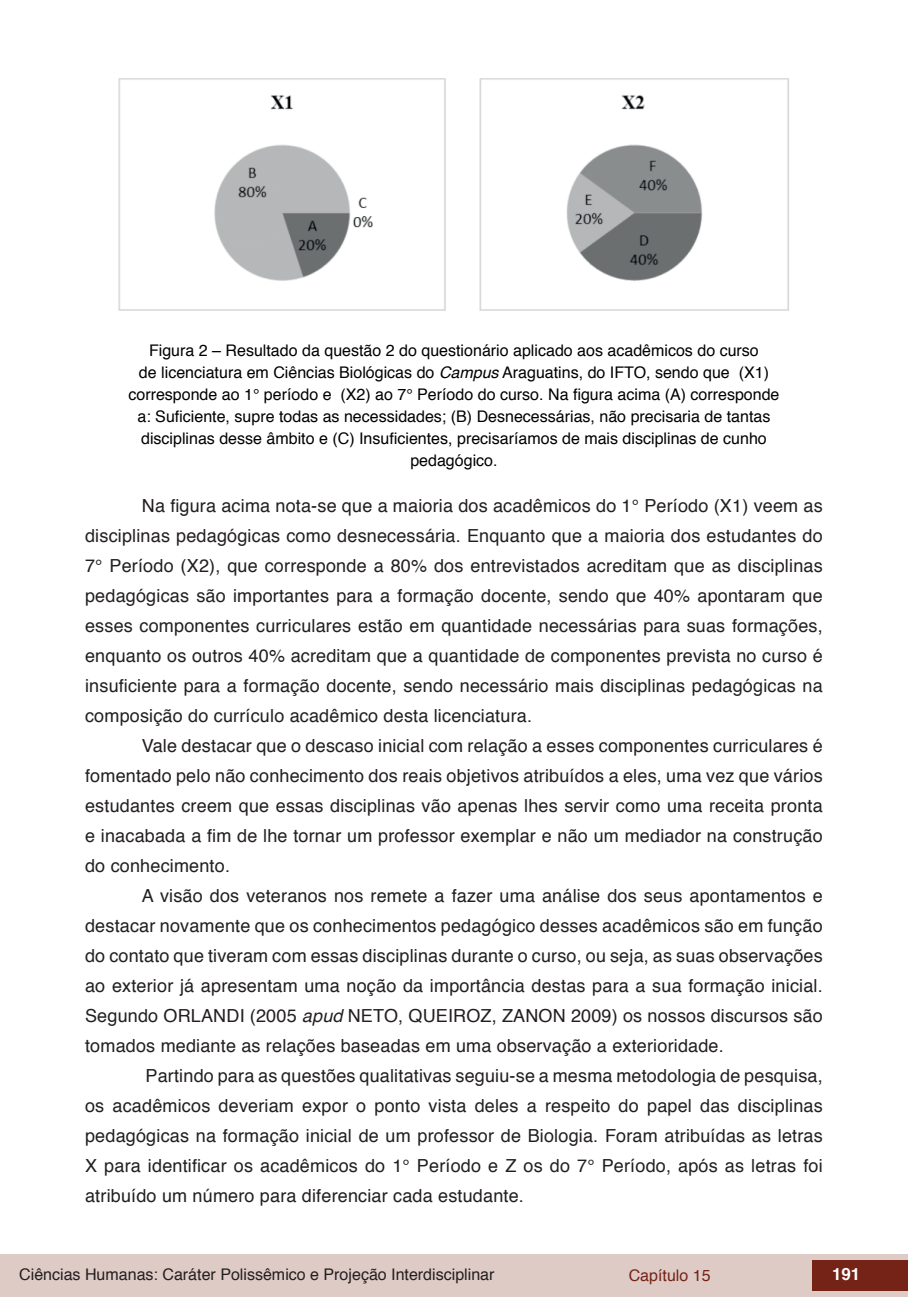
<style>
.page{position:relative;width:908px;height:1304px;background:#fff}
.page>*{position:absolute;margin:0;border:0;box-sizing:border-box;transform-origin:0 0}
.t1{font:18px/30px "Helvetica";letter-spacing:.01em;color:#231f20;text-align:justify}
.t2{font:700 16.8px "Helvetica";color:#fff}
.t3{font:16px/22px "Helvetica";color:#000;text-align:center}
.t4{font:16px "Helvetica";color:#231f20}
.t5{font:16px "Helvetica";color:#752317}
.s1{font-style:italic}
</style>
<div class="page">
<div style="left:0;top:1254px;width:906px;height:43px;background:#decbc6"></div>
<div style="left:812px;top:1261px;width:95px;height:30px;background:#752317"></div>
<img style="left:118px;top:78px;width:671px;height:233px">
<p class="t3" style="left:128px;top:339px;width:652px">Figura 2 – Resultado da questão 2 do questionário aplicado aos acadêmicos do curso<br>de licenciatura em Ciências Biológicas do <span class="s1">Campus</span> Araguatins, do IFTO, sendo que (X1) corresponde ao 1° período e (X2) ao 7° Período do curso. Na figura acima (A) corresponde a: Suficiente, supre todas as necessidades; (B) Desnecessárias, não precisaria de tantas disciplinas desse âmbito e (C) Insuficientes, precisaríamos de mais disciplinas de cunho pedagógico.</p>
<p class="t1" style="left:85px;top:491px;width:738px;text-indent:57px">Na figura acima nota-se que a maioria dos acadêmicos do 1° Período (X1) veem as disciplinas pedagógicas como desnecessária. Enquanto que a maioria dos estudantes do 7° Período (X2), que corresponde a 80% dos entrevistados acreditam que as disciplinas pedagógicas são importantes para a formação docente, sendo que 40% apontaram que esses componentes curriculares estão em quantidade necessárias para suas formações, enquanto os outros 40% acreditam que a quantidade de componentes prevista no curso é insuficiente para a formação docente, sendo necessário mais disciplinas pedagógicas na composição do currículo acadêmico desta licenciatura.</p>
<p class="t1" style="left:85px;top:731px;width:738px;text-indent:57px">Vale destacar que o descaso inicial com relação a esses componentes curriculares é fomentado pelo não conhecimento dos reais objetivos atribuídos a eles, uma vez que vários estudantes creem que essas disciplinas vão apenas lhes servir como uma receita pronta e inacabada a fim de lhe tornar um professor exemplar e não um mediador na construção do conhecimento.</p>
<p class="t1" style="left:85px;top:881px;width:738px;text-indent:57px">A visão dos veteranos nos remete a fazer uma análise dos seus apontamentos e destacar novamente que os conhecimentos pedagógico desses acadêmicos são em função do contato que tiveram com essas disciplinas durante o curso, ou seja, as suas observações ao exterior já apresentam uma noção da importância destas para a sua formação inicial.<br>Segundo ORLANDI (2005 <span class="s1">apud</span> NETO, QUEIROZ, ZANON 2009) os nossos discursos são tomados mediante as relações baseadas em uma observação a exterioridade.</p>
<p class="t1" style="left:85px;top:1061px;width:738px;text-indent:60px">Partindo para as questões qualitativas seguiu-se a mesma metodologia de pesquisa, os acadêmicos deveriam expor o ponto vista deles a respeito do papel das disciplinas pedagógicas na formação inicial de um professor de Biologia. Foram atribuídas as letras X para identificar os acadêmicos do 1° Período e Z os do 7° Período, após as letras foi atribuído um número para diferenciar cada estudante.</p>
<p class="t4" style="left:19px;top:1262px;width:476px">Ciências Humanas: Caráter Polissêmico e Projeção Interdisciplinar</p>
<p class="t5" style="left:628px;top:1263px;width:83px">Capítulo 15</p>
<p class="t2" style="left:831px;top:1261px;width:30px">191</p>
</div>
